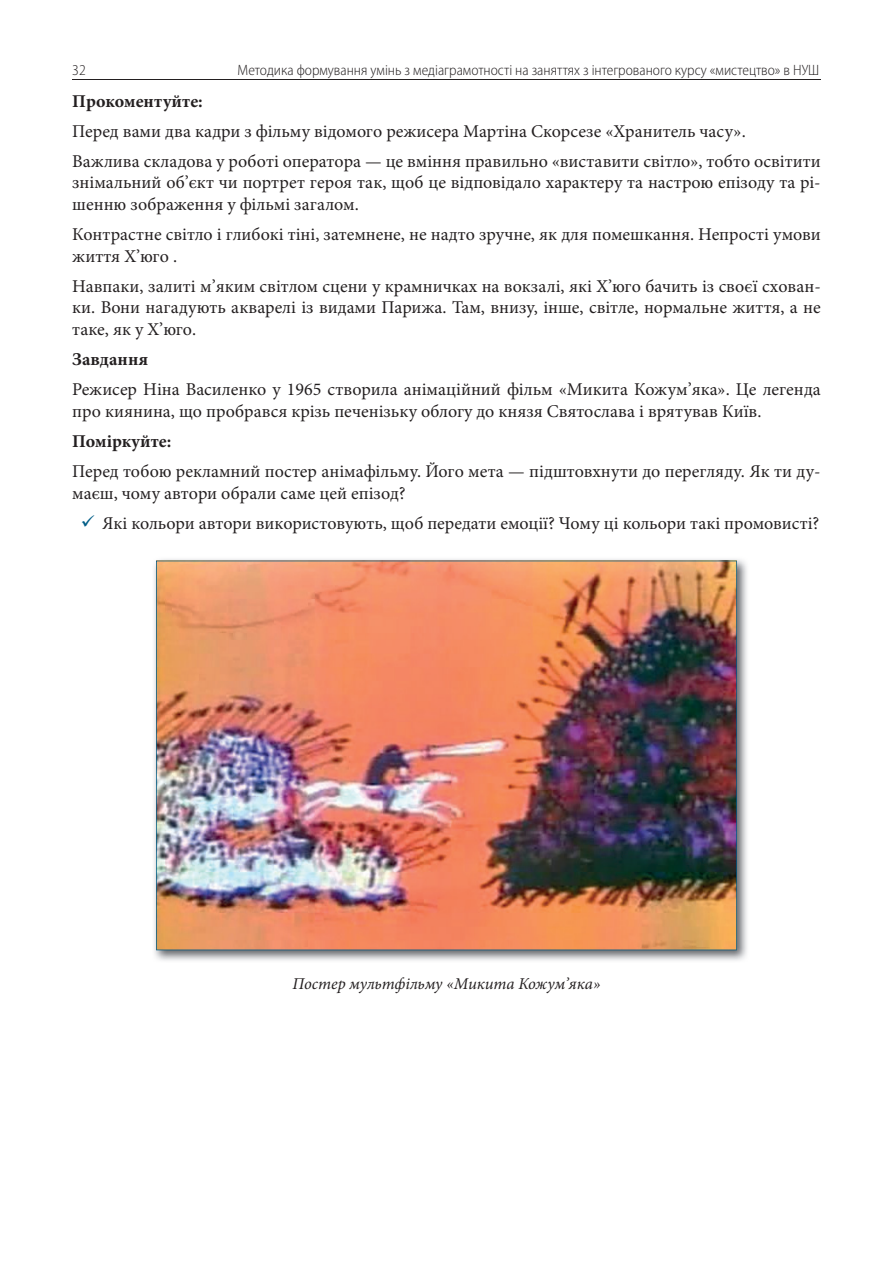
<style>
.page{position:relative;width:893px;height:1263px;background:#fff}
.page>*{position:absolute;margin:0;border:0;box-sizing:border-box;transform-origin:0 0}
.t1{font:18px/21.6px "Minion Pro";color:#231f20}
.t2{font:700 18px "Minion Pro";color:#231f20}
.t3{font:italic 16.5px "Minion Pro";color:#231f20}
.t4{font:300 semi-condensed 15px "Myriad Pro";color:#231f20}
.s1{color:#005d87}
</style>
<div class="page">
<hr style="left:72px;top:79px;width:749px;height:1px;background:#231f20">
<img style="left:154px;top:559px;width:593px;height:402px">
<img style="left:156px;top:561px;width:581px;height:389px">
<p class="t4" style="left:72px;top:62px;width:15px">32</p>
<p class="t4" style="left:238px;top:62px;width:583px">Методика формування умінь з медіаграмотності на заняттях з інтегрованого курсу «мистецтво» в НУШ</p>
<p class="t2" style="left:72px;top:88px;width:132px">Прокоментуйте:</p>
<p class="t1" style="left:72px;top:116px;width:750px;line-height:30.2px">Перед вами два кадри з фільму відомого режисера Мартіна Скорсезе «Хранитель часу».<br>Важлива складова у роботі оператора — це вміння правильно «виставити світло», тобто освітити</p>
<p class="t1" style="left:72px;top:172px;width:750px">знімальний об’єкт чи портрет героя так, щоб це відповідало характеру та настрою епізоду та рі&shy;шенню зображення у фільмі загалом.</p>
<p class="t1" style="left:72px;top:224px;width:750px">Контрастне світло і глибокі тіні, затемнене, не надто зручне, як для помешкання. Непрості умови життя Х’юго .</p>
<p class="t1" style="left:72px;top:275px;width:750px;text-align:justify">Навпаки, залиті м’яким світлом сцени у крамничках на вокзалі, які Х’юго бачить із своєї схован&shy;ки. Вони нагадують акварелі із видами Парижа. Там, внизу, інше, світле, нормальне життя, а не таке, як у Х’юго.</p>
<p class="t2" style="left:72px;top:347px;width:77px">Завдання</p>
<p class="t1" style="left:72px;top:379px;width:750px">Режисер Ніна Василенко у 1965 створила анімаційний фільм «Микита Кожум’яка». Це легенда про киянина, що пробрався крізь печенізьку облогу до князя Святослава і врятував Київ.</p>
<p class="t2" style="left:72px;top:428px;width:101px">Поміркуйте:</p>
<p class="t1" style="left:72px;top:461px;width:750px">Перед тобою рекламний постер анімафільму. Його мета — підштовхнути до перегляду. Як ти ду&shy;маєш, чому автори обрали саме цей епізод?</p>
<p class="t1" style="left:81px;top:512px;width:740px"><span class="s1">✓</span> Які кольори автори використовують, щоб передати емоції? Чому ці кольори такі промовисті?</p>
<p class="t3" style="left:293px;top:972px;width:309px">Постер мультфільму «Микита Кожум’яка»</p>
</div>
